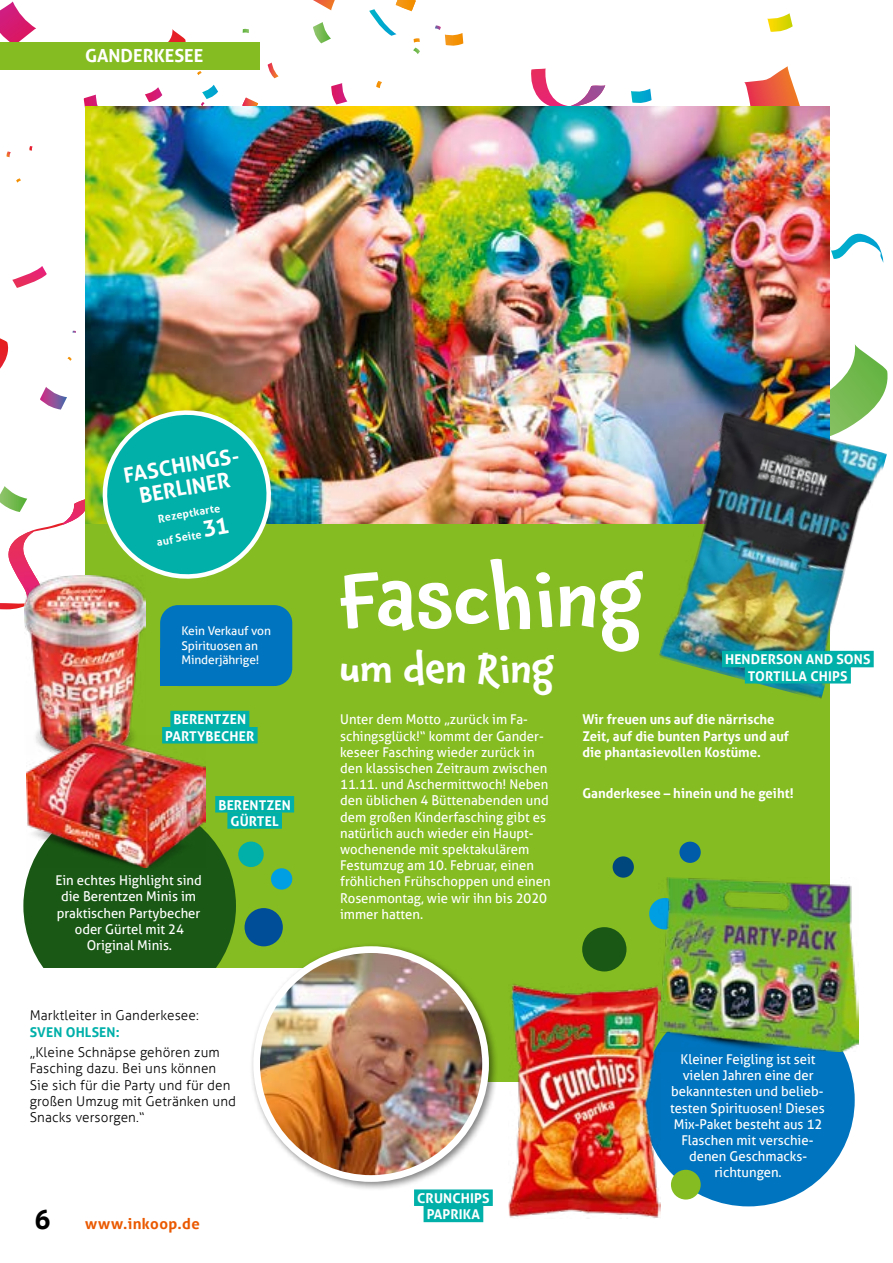
<style>
.page{position:relative;width:893px;height:1263px;background:#fff}
.page>*{position:absolute;margin:0;border:0;box-sizing:border-box;transform-origin:0 0}
.t1{font:500 75px "Chaloops";color:#fff;scale:1.1 1}
.t2{font:500 37.5px "Chaloops";color:#fff;scale:1.1 1}
.t3{font:700 27px "Aller";color:#000}
.t4{font:700 21px/22.5px "Aller";color:#fff;text-align:center}
.t5{font:700 18px "Aller";color:#fff}
.t6{font:700 15px "Aller";letter-spacing:.03em;color:#ea5901}
.t7{font:13.5px/16.2px "Aller";color:#fff;text-align:center}
.t8{font:700 13.5px/16.2px "Aller";color:#fff;text-align:center}
.t9{font:300 13.5px/16.2px "Aller";letter-spacing:.01em;color:#000}
.t10{font:700 13.5px "Aller";letter-spacing:.01em;color:#00b0a9}
.t11{font:12px/14.4px "Aller";letter-spacing:-.01em;color:#fff}
.t12{font:700 10.8px/22.5px "Aller";color:#fff;text-align:center}
.s1{font-size:22.5px}
</style>
<div class="page">
<svg style="left:12px;top:266px;width:35px;height:22px"></svg>
<svg style="left:767px;top:13px;width:26px;height:19px"></svg>
<svg style="left:40px;top:387px;width:27px;height:23px"></svg>
<svg style="left:83px;top:95px;width:15px;height:13px"></svg>
<svg style="left:331px;top:83px;width:16px;height:22px"></svg>
<svg style="left:631px;top:89px;width:21px;height:14px"></svg>
<svg style="left:268px;top:63px;width:11px;height:15px"></svg>
<svg style="left:145px;top:87px;width:17px;height:15px"></svg>
<svg style="left:242px;top:98px;width:16px;height:8px"></svg>
<svg style="left:313px;top:22px;width:18px;height:21px"></svg>
<svg style="left:0;top:338px;width:9px;height:31px"></svg>
<svg style="left:744px;top:66px;width:56px;height:40px"></svg>
<svg style="left:313px;top:0;width:22px;height:10px"></svg>
<svg style="left:0;top:1px;width:36px;height:42px"></svg>
<svg style="left:136px;top:29px;width:51px;height:14px"></svg>
<svg style="left:67px;top:357px;width:5px;height:4px"></svg>
<svg style="left:435px;top:25px;width:28px;height:21px"></svg>
<svg style="left:369px;top:0;width:51px;height:54px"></svg>
<svg style="left:376px;top:81px;width:6px;height:7px"></svg>
<svg style="left:243px;top:29px;width:6px;height:4px"></svg>
<svg style="left:197px;top:71px;width:5px;height:4px"></svg>
<svg style="left:201px;top:85px;width:17px;height:21px"></svg>
<svg style="left:6px;top:151px;width:5px;height:6px"></svg>
<svg style="left:16px;top:178px;width:5px;height:5px"></svg>
<svg style="left:29px;top:146px;width:4px;height:5px"></svg>
<svg style="left:0;top:486px;width:85px;height:123px"></svg>
<svg style="left:531px;top:68px;width:74px;height:38px"></svg>
<svg style="left:829px;top:344px;width:59px;height:66px"></svg>
<svg style="left:829px;top:234px;width:55px;height:29px"></svg>
<div style="left:85px;top:106px;width:744px;height:976px;background:#85bc21"></div>
<img style="left:85px;top:106px;width:744px;height:417px">
<div style="left:642px;top:994px;width:213px;height:212px;background:#0074be;border-radius:50%"></div>
<div style="left:414px;top:1189px;width:79px;height:17px;background:#00b0a9"></div>
<div style="left:424px;top:1206px;width:59px;height:16px;background:#00b0a9"></div>
<div style="left:671px;top:1170px;width:30px;height:29px;background:#85bc21;border-radius:50%"></div>
<div style="left:23px;top:799px;width:213px;height:213px;background:#1a5915;border-radius:50%"></div>
<div style="left:0;top:968px;width:361px;height:192px;background:#fff"></div>
<div style="left:250px;top:942px;width:249px;height:249px;background:#000;opacity:.5"></div>
<img style="left:257px;top:949px;width:229px;height:229px;border-radius:114px">
<div style="left:253px;top:946px;width:236px;height:236px;border:7px solid #fff;border-radius:50%"></div>
<div style="left:271px;top:868px;width:21px;height:21px;background:#009ee3;border-radius:50%"></div>
<div style="left:245px;top:908px;width:38px;height:38px;background:#004e98;border-radius:50%"></div>
<img style="left:509px;top:984px;width:152px;height:234px">
<div style="left:215px;top:796px;width:79px;height:16px;background:#00b0a9"></div>
<div style="left:227px;top:812px;width:55px;height:17px;background:#00b0a9"></div>
<img style="left:659px;top:410px;width:228px;height:290px">
<img style="left:98px;top:406px;width:206px;height:173px">
<div style="left:170px;top:711px;width:79px;height:16px;background:#00b0a9"></div>
<div style="left:162px;top:727px;width:96px;height:16px;background:#00b0a9"></div>
<div style="left:722px;top:651px;width:152px;height:16px;background:#00b0a9"></div>
<div style="left:745px;top:667px;width:106px;height:16px;background:#00b0a9"></div>
<div style="left:238px;top:841px;width:26px;height:26px;background:#00b0a9;border-radius:50%"></div>
<div style="left:582px;top:927px;width:44px;height:44px;background:#1a5915;border-radius:50%"></div>
<div style="left:679px;top:842px;width:22px;height:21px;background:#005ba9;border-radius:50%"></div>
<div style="left:649px;top:898px;width:32px;height:31px;background:#009ee3;border-radius:50%"></div>
<div style="left:613px;top:856px;width:21px;height:22px;background:#00477e;border-radius:50%"></div>
<img style="left:659px;top:878px;width:199px;height:173px">
<img style="left:24px;top:576px;width:122px;height:160px">
<img style="left:26px;top:736px;width:179px;height:131px">
<div style="left:160px;top:648px;width:21px;height:38px;background:#0074be"></div>
<div style="left:160px;top:605px;width:132px;height:81px;background:#0074be;border-radius:18px"></div>
<div style="left:0;top:43px;width:259px;height:27px;background:#85bc21"></div>
<h3 class="t5" style="left:85px;top:45px;width:120px">GANDERKESEE</h3>
<h3 class="t4" style="left:122px;top:464px;width:121px;rotate:-10deg">FASCHINGS-<br>BERLINER</h3>
<p class="t12" style="left:151px;top:509px;width:75px;rotate:-10deg">Rezeptkarte auf Seite <span class="s1">31</span></p>
<p class="t11" style="left:181px;top:624px;width:91px">Kein Verkauf von<br>Spirituosen an<br>Minderjährige!</p>
<p class="t8" style="left:165px;top:711px;width:91px">BERENTZEN<br>PARTYBECHER</p>
<p class="t8" style="left:218px;top:796px;width:74px">BERENTZEN<br>GÜRTEL</p>
<p class="t7" style="left:55px;top:872px;width:148px">Ein echtes Highlight sind die Berentzen Minis im praktischen Partybecher oder Gürtel mit 24<br>Original Minis.</p>
<p class="t9" style="left:30px;top:1007px;width:171px">Marktleiter in Ganderkesee:</p>
<p class="t10" style="left:30px;top:1023px;width:91px">SVEN OHLSEN:</p>
<p class="t9" style="left:30px;top:1044px;width:208px">„Kleine Schnäpse gehören zum<br>Fasching dazu. Bei uns können<br>Sie sich für die Party und für den großen Umzug mit Getränken und<br>Snacks versorgen.“</p>
<h3 class="t3" style="left:34px;top:1203px;width:18px">6</h3>
<p class="t6" style="left:85px;top:1214px;width:116px">www.inkoop.de</p>
<h1 class="t1" style="left:340px;top:543px;width:278px">Fasching</h1>
<h2 class="t2" style="left:340px;top:641px;width:196px">um den Ring</h2>
<p class="t8" style="left:725px;top:651px;width:147px">HENDERSON AND SONS<br>TORTILLA CHIPS</p>
<p class="t7" style="left:340px;top:711px;width:212px;text-align:left">Unter dem Motto „zurück im Fa&shy;schingsglück!“ kommt der Gander&shy;keseer Fasching wieder zurück in den klassischen Zeitraum zwischen<br>11.11. und Aschermittwoch! Neben den üblichen 4 Büttenabenden und dem großen Kinderfasching gibt es natürlich auch wieder ein Haupt&shy;wochenende mit spektakulärem<br>Festumzug am 10. Februar, einen fröhlichen Frühschoppen und einen<br>Rosenmontag, wie wir ihn bis 2020 immer hatten.</p>
<p class="t8" style="left:583px;top:711px;width:208px;text-align:left">Wir freuen uns auf die närrische<br>Zeit, auf die bunten Partys und auf die phantasievollen Kostüme.</p>
<p class="t8" style="left:583px;top:785px;width:213px">Ganderkesee – hinein und he geiht!</p>
<p class="t8" style="left:417px;top:1190px;width:74px">CRUNCHIPS<br>PAPRIKA</p>
<p class="t7" style="left:670px;top:1051px;width:156px">Kleiner Feigling ist seit vielen Jahren eine der bekanntesten und belieb&shy;testen Spirituosen! Dieses<br>Mix-Paket besteht aus 12<br>Flaschen mit verschie&shy;denen Geschmacks&shy;richtungen.</p>
</div>
